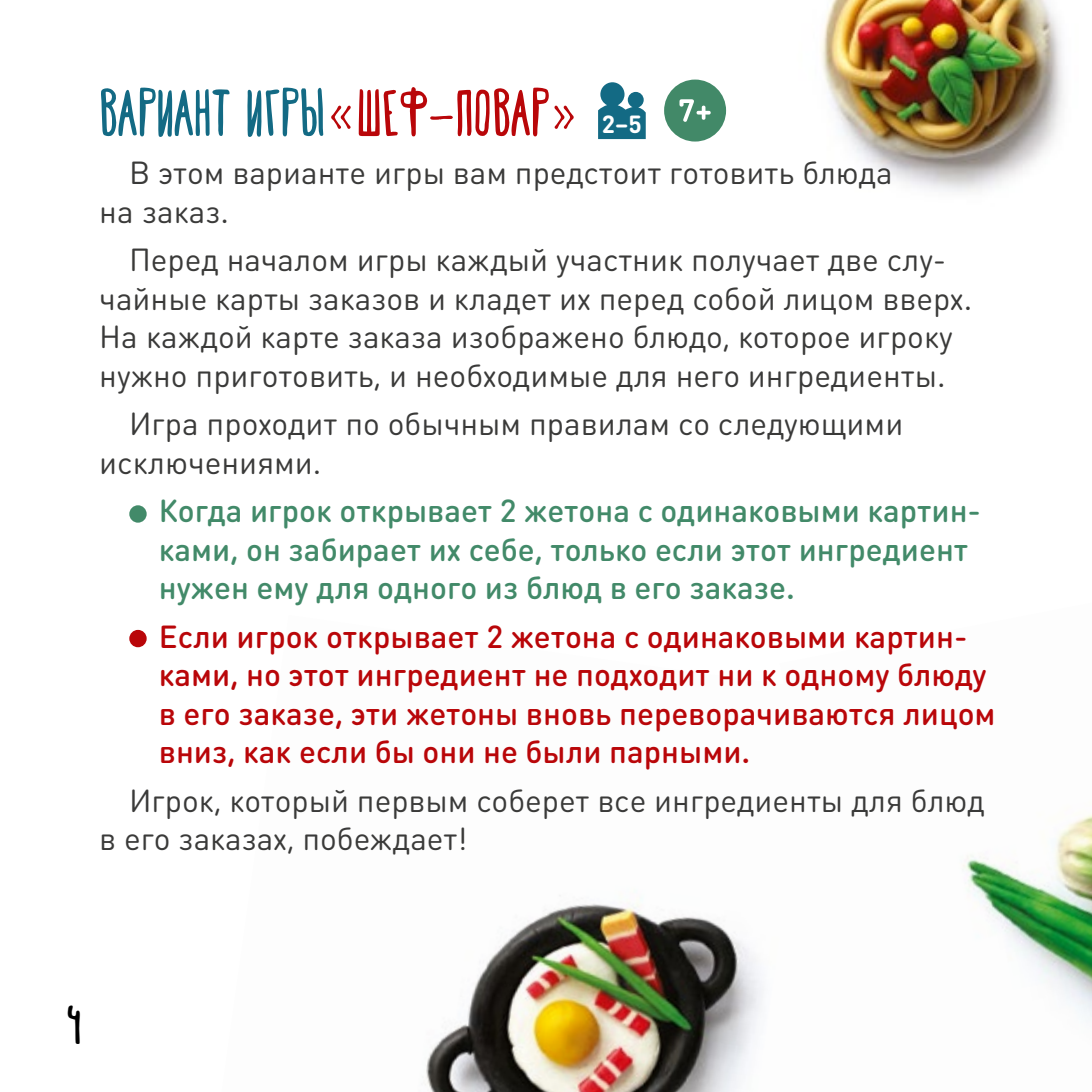
<style>
.page{position:relative;width:1092px;height:1092px;background:#fff}
.page>*{position:absolute;margin:0;border:0;box-sizing:border-box;transform-origin:0 0}
.t1{font:condensed 63px "Happy Fox";letter-spacing:.01em;color:#136a84}
.t2{font:condensed 49px "Happy Fox";color:#000}
.t3{font:31.5px/38.5px "DIN Round Pro";color:#3a3a39}
.t4{font:500 31.5px/38.5px "DIN Round Pro";color:#b90609}
.t5{font:500 31.5px/38.5px "DIN Round Pro";color:#428a69}
.t6{font:700 24.5px "DIN Round Pro";color:#fff}
.s1{font-family:"Pompiere";font-stretch:normal;color:#b90609}
.s2{color:#b90609}
</style>
<div class="page">
<img style="left:971px;top:814px;width:120px;height:206px">
<img style="left:664px;top:0;width:399px;height:192px">
<img style="left:425px;top:855px;width:546px;height:236px">
<div style="left:129px;top:505px;width:18px;height:17px;background:#428a69;border-radius:50%"></div>
<div style="left:129px;top:630px;width:18px;height:17px;background:#b90609;border-radius:50%"></div>
<div style="left:664px;top:80px;width:62px;height:61px;background:#428968;border-radius:50%"></div>
<svg style="left:598px;top:82px;width:47px;height:57px"></svg>
<svg style="left:679px;top:99px;width:31px;height:23px"></svg>
<h1 class="t1" style="left:99px;top:75px;width:480px">Вариант игры<span class="s1">«</span><span class="s2">Шеф-повар</span><span class="s1">»</span></h1>
<p class="t3" style="left:99px;top:153px;width:795px;text-indent:30px">В этом варианте игры вам предстоит готовить блюда на заказ.</p>
<p class="t3" style="left:99px;top:239px;width:874px;text-indent:30px">Перед началом игры каждый участник получает две слу&shy;чайные карты заказов и кладет их перед собой лицом вверх.<br>На каждой карте заказа изображено блюдо, которое игроку нужно приготовить, и необходимые для него ингредиенты.</p>
<p class="t3" style="left:99px;top:403px;width:805px;text-indent:30px">Игра проходит по обычным правилам со следующими исключениями.</p>
<p class="t5" style="left:159px;top:490px;width:823px">Когда игрок открывает 2 жетона с одинаковыми картин&shy;ками, он забирает их себе, только если этот ингредиент нужен ему для одного из блюд в его заказе.</p>
<p class="t4" style="left:159px;top:616px;width:838px">Если игрок открывает 2 жетона с одинаковыми картин&shy;ками, но этот ингредиент не подходит ни к одному блюду в его заказе, эти жетоны вновь переворачиваются лицом вниз, как если бы они не были парными.</p>
<p class="t3" style="left:99px;top:780px;width:887px;text-indent:30px">Игрок, который первым соберет все ингредиенты для блюд в его заказах, побеждает!</p>
<p class="t6" style="left:602px;top:107px;width:41px">2–5</p>
<h2 class="t2" style="left:68px;top:996px;width:16px">4</h2>
</div>
